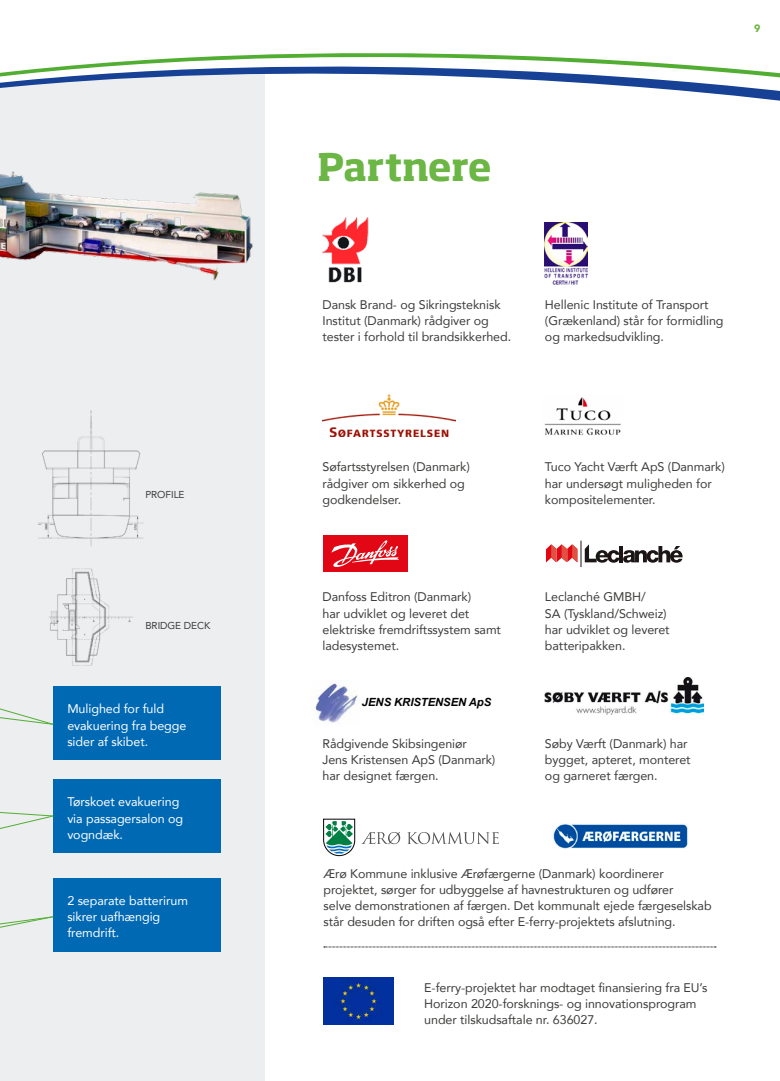
<style>
.page{position:relative;width:780px;height:1081px;background:#eceeef}
.page>*{position:absolute;margin:0;border:0;box-sizing:border-box;transform-origin:0 0}
.t1{font:700 37.5px "Soho Std";letter-spacing:-.01em;color:#6bb644}
.t2{font:12.5px/16.2px "Avenir";letter-spacing:-.005em;color:#3c3c3b}
.t3{font:12.5px/16.2px "Avenir";letter-spacing:-.005em;color:#fff}
.t4{font:italic 700 11.25px "Arial";letter-spacing:-.005em;color:#000}
.t5{font:900 10.62px "Avenir";color:#6bb644}
.t6{font:10px "Avenir";letter-spacing:-.005em;color:#3c3c3b}
</style>
<div class="page">
<div style="left:266px;top:46px;width:514px;height:1035px;background:#fff"></div>
<div style="left:0;top:0;width:780px;height:28px;background:#fff"></div>
<svg style="left:323px;top:819px;width:32px;height:37px"></svg>
<svg style="left:361px;top:832px;width:39px;height:12px"></svg>
<svg style="left:407px;top:832px;width:92px;height:12px"></svg>
<div style="left:324px;top:535px;width:83px;height:37px;background:#e10714"></div>
<svg style="left:331px;top:540px;width:68px;height:27px"></svg>
<img style="left:322px;top:217px;width:47px;height:66px">
<img style="left:323px;top:977px;width:70px;height:47px">
<img style="left:544px;top:222px;width:43px;height:62px">
<svg style="left:546px;top:541px;width:136px;height:26px"></svg>
<img style="left:544px;top:678px;width:159px;height:36px">
<img style="left:322px;top:394px;width:134px;height:42px">
<img style="left:544px;top:397px;width:77px;height:39px">
<img style="left:553px;top:824px;width:135px;height:24px">
<svg style="left:324px;top:946px;width:392px;height:1px"></svg>
<img style="left:39px;top:410px;width:105px;height:256px">
<img style="left:0;top:159px;width:266px;height:127px">
<div style="left:53px;top:687px;width:168px;height:73px;background:#0069b4"></div>
<div style="left:53px;top:779px;width:168px;height:74px;background:#0069b4"></div>
<div style="left:53px;top:878px;width:168px;height:73px;background:#0069b4"></div>
<svg style="left:0;top:654px;width:54px;height:71px"></svg>
<svg style="left:0;top:812px;width:54px;height:17px"></svg>
<svg style="left:0;top:916px;width:54px;height:36px"></svg>
<img style="left:311px;top:680px;width:47px;height:43px">
<div style="left:0;top:28px;width:780px;height:14px;background:#fff"></div>
<svg style="left:0;top:42px;width:780px;height:117px"></svg>
<p class="t6" style="left:145px;top:486px;width:41px">PROFILE</p>
<p class="t6" style="left:145px;top:617px;width:67px">BRIDGE DECK</p>
<p class="t3" style="left:67px;top:700px;width:120px">Mulighed for fuld evakuering fra begge sider af skibet.</p>
<p class="t3" style="left:67px;top:793px;width:117px">Tørskoet evakuering via passagersalon og vogndæk.</p>
<p class="t3" style="left:67px;top:892px;width:122px">2 separate batterirum sikrer uafhængig fremdrift.</p>
<p class="t5" style="left:754px;top:19px;width:8px">9</p>
<h1 class="t1" style="left:317px;top:143px;width:176px">Partnere</h1>
<p class="t2" style="left:322px;top:296px;width:190px">Dansk Brand- og Sikringsteknisk<br>Institut (Danmark) rådgiver og tester i forhold til brandsikkerhed.</p>
<p class="t2" style="left:545px;top:296px;width:180px">Hellenic Institute of Transport (Grækenland) står for formidling og markedsudvikling.</p>
<p class="t2" style="left:322px;top:458px;width:149px">Søfartsstyrelsen (Danmark) rådgiver om sikkerhed og godkendelser.</p>
<p class="t2" style="left:545px;top:458px;width:181px">Tuco Yacht Værft ApS (Danmark) har undersøgt muligheden for kompositelementer.</p>
<p class="t2" style="left:322px;top:588px;width:180px">Danfoss Editron (Danmark)<br>har udviklet og leveret det elektriske fremdriftssystem samt ladesystemet.</p>
<p class="t4" style="left:362px;top:695px;width:131px">JENS KRISTENSEN ApS</p>
<p class="t2" style="left:545px;top:588px;width:126px">Leclanché GMBH/<br>SA (Tyskland/Schweiz) har udviklet og leveret batteripakken.</p>
<p class="t2" style="left:322px;top:735px;width:174px">Rådgivende Skibsingeniør<br>Jens Kristensen ApS (Danmark) har designet færgen.</p>
<p class="t2" style="left:545px;top:735px;width:147px">Søby Værft (Danmark) har bygget, apteret, monteret og garneret færgen.</p>
<p class="t2" style="left:323px;top:865px;width:389px">Ærø Kommune inklusive Ærøfærgerne (Danmark) koordinerer projektet, sørger for udbyggelse af havnestrukturen og udfører<br>selve demonstrationen af færgen. Det kommunalt ejede færgeselskab står desuden for driften også efter E-ferry-projektets afslutning.</p>
<p class="t2" style="left:424px;top:978px;width:284px">E-ferry-projektet har modtaget finansiering fra EU’s<br>Horizon 2020-forsknings- og innovationsprogram under tilskudsaftale nr. 636027.</p>
</div>
